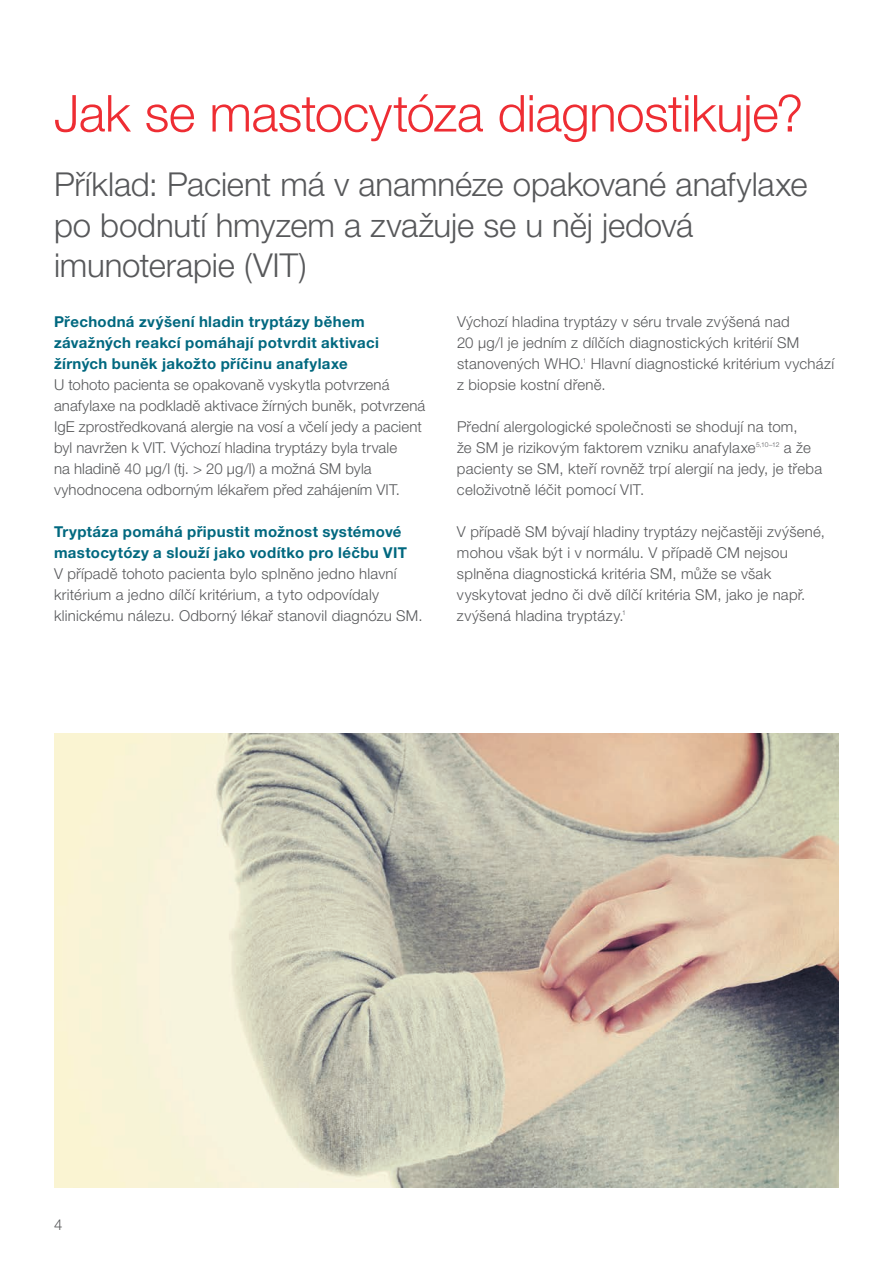
<style>
.page{position:relative;width:893px;height:1263px;background:#fff}
.page>*{position:absolute;margin:0;border:0;box-sizing:border-box;transform-origin:0 0}
.t1{font:300 51px "Helvetica Neue LTW1 G";letter-spacing:-.01em;color:#ee2d33}
.t2{font:300 33px/40.5px "Helvetica Neue LTW1 G";letter-spacing:-.005em;color:#57585a}
.t3{font:300 15px/21px "Helvetica Neue LTW1 G";letter-spacing:.015em;color:#57585a}
.t4{font:700 15px/21px "Helvetica Neue LTW1 G";letter-spacing:.025em;color:#00687f}
.t5{font:300 6.75px "Helvetica Neue LTW1 G";color:#57585a}
</style>
<div class="page">
<img style="left:54px;top:734px;width:785px;height:454px">
<h1 class="t1" style="left:54px;top:82px;width:751px">Jak se mastocytóza diagnostikuje?</h1>
<h2 class="t2" style="left:54px;top:164px;width:755px">Příklad: Pacient má v anamnéze opakované anafylaxe po bodnutí hmyzem a zvažuje se u něj jedová imunoterapie (VIT)</h2>
<p class="t4" style="left:54px;top:311px;width:326px">Přechodná zvýšení hladin tryptázy během závažných reakcí pomáhají potvrdit aktivaci žírných buněk jakožto příčinu anafylaxe</p>
<p class="t3" style="left:54px;top:374px;width:373px">U tohoto pacienta se opakovaně vyskytla potvrzená anafylaxe na podkladě aktivace žírných buněk, potvrzená IgE zprostředkovaná alergie na vosí a včelí jedy a pacient byl navržen k VIT. Výchozí hladina tryptázy byla trvale<br>na hladině 40 μg/l (tj. &gt; 20 μg/l) a možná SM byla vyhodnocena odborným lékařem před zahájením VIT.</p>
<p class="t4" style="left:54px;top:521px;width:354px">Tryptáza pomáhá připustit možnost systémové mastocytózy a slouží jako vodítko pro léčbu VIT</p>
<p class="t3" style="left:54px;top:563px;width:370px">V případě tohoto pacienta bylo splněno jedno hlavní kritérium a jedno dílčí kritérium, a tyto odpovídaly klinickému nálezu. Odborný lékař stanovil diagnózu SM.</p>
<p class="t3" style="left:457px;top:311px;width:379px">Výchozí hladina tryptázy v séru trvale zvýšená nad<br>20 μg/l je jedním z dílčích diagnostických kritérií SM stanovených WHO. Hlavní diagnostické kritérium vychází</p>
<p class="t5" style="left:583px;top:356px;width:5px">1</p>
<p class="t3" style="left:457px;top:374px;width:150px">z biopsie kostní dřeně.</p>
<p class="t3" style="left:457px;top:416px;width:342px">Přední alergologické společnosti se shodují na tom, že SM je rizikovým faktorem vzniku anafylaxe</p>
<p class="t3" style="left:457px;top:437px;width:367px;text-indent:327px">a že pacienty se SM, kteří rovněž trpí alergií na jedy, je třeba celoživotně léčit pomocí VIT.</p>
<p class="t3" style="left:457px;top:521px;width:370px">V případě SM bývají hladiny tryptázy nejčastěji zvýšené, mohou však být i v normálu. V případě CM nejsou splněna diagnostická kritéria SM, může se však vyskytovat jedno či dvě dílčí kritéria SM, jako je např. zvýšená hladina tryptázy.</p>
<p class="t5" style="left:756px;top:440px;width:25px">5,10–12</p>
<p class="t5" style="left:622px;top:608px;width:5px">1</p>
<p class="t3" style="left:54px;top:1214px;width:10px">4</p>
</div>
